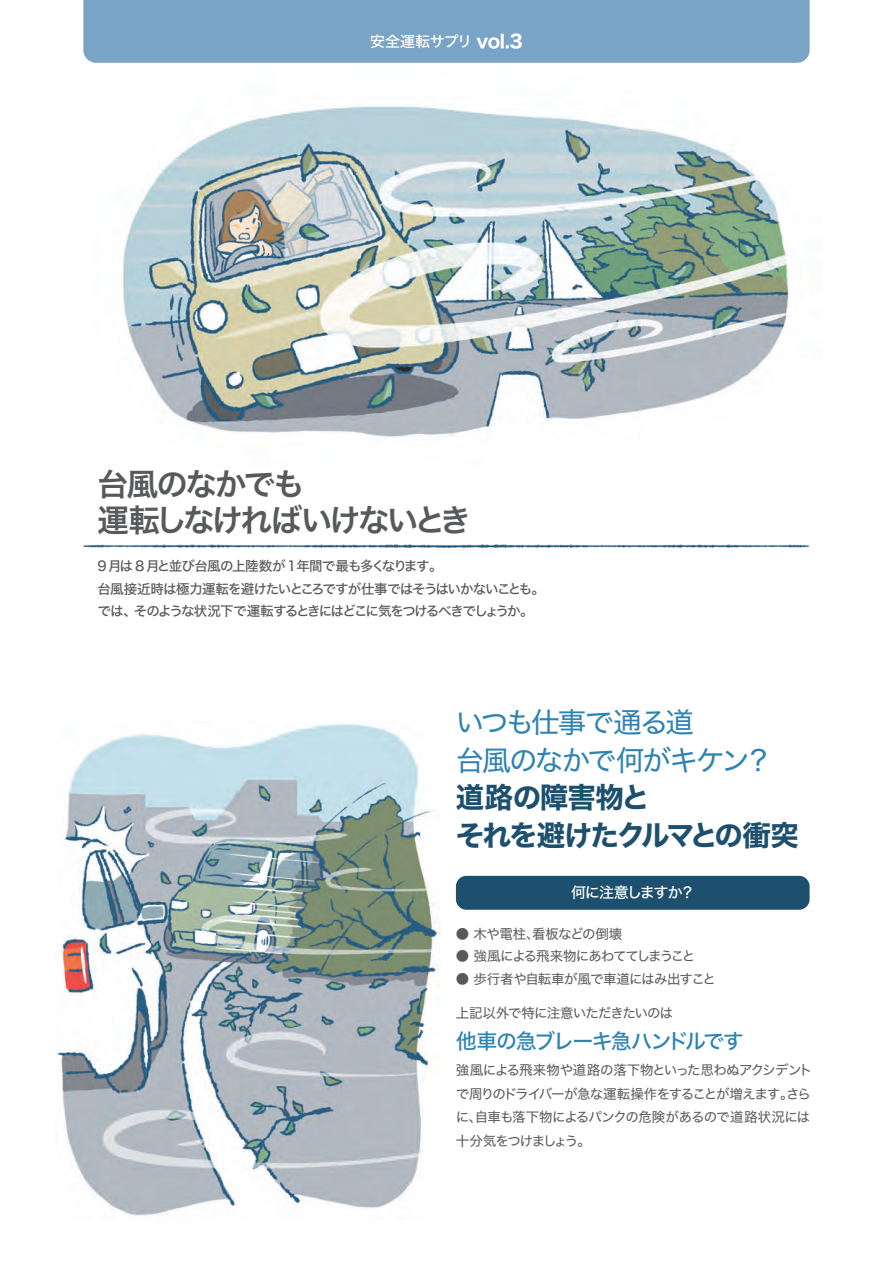
<style>
.page{position:relative;width:893px;height:1263px;background:#fff}
.page>*{position:absolute;margin:0;border:0;box-sizing:border-box;transform-origin:0 0}
.t1{font:31.5px/36px "Hiragino Sans W6";letter-spacing:-.085em;color:#58595b}
.t2{font:28.5px/37.5px "Hiragino Sans W4";letter-spacing:-.07em;color:#2d83b2}
.t3{font:28.5px/37.5px "Hiragino Sans W7";letter-spacing:-.05em;color:#1c506e}
.t4{font:21px "Hiragino Sans W5";letter-spacing:-.08em;color:#2d83b2}
.t5{font:15px "Hiragino Sans W5";letter-spacing:-.01em;color:#fff}
.t6{font:15px "Hiragino Sans W5";letter-spacing:-.08em;color:#fff}
.t7{font:13.5px/23.7px "Hiragino Sans W4";letter-spacing:-.06em;color:#58595b}
.t8{font:13.5px/22.5px "Hiragino Sans W5";letter-spacing:-.08em;color:#58595b}
.t9{font:13.5px "Hiragino Sans W4";letter-spacing:-.04em;color:#58595b}
.t10{font:13.5px "Hiragino Sans W4";letter-spacing:-.08em;color:#58595b}
.s1{font-family:"Hiragino Sans W7";font-size:18px}
</style>
<div class="page">
<img style="left:55px;top:723px;width:385px;height:493px">
<img style="left:87px;top:106px;width:718px;height:442px">
<img style="left:83px;top:544px;width:727px;height:3px">
<div style="left:83px;top:0;width:727px;height:63px;background:#79a4c5"></div>
<div style="left:456px;top:876px;width:354px;height:34px;background:#1c506e;border-radius:11px"></div>
<p class="t5" style="left:370px;top:28px;width:154px">安全運転サプリ <span class="s1">vol.3</span></p>
<h1 class="t1" style="left:97px;top:465px;width:376px">台風のなかでも<br>運転しなければいけないとき</h1>
<p class="t8" style="left:97px;top:554px;width:449px">9月は 8 月と並び台風の上陸数が 1年間で最も多くなります。<br>台風接近時は極力運転を避けたいところですが仕事ではそうはいかないことも。では、そのような状況下で運転するときにはどこに気をつけるべきでしょうか。</p>
<h2 class="t2" style="left:455px;top:702px;width:319px">いつも仕事で通る道<br>台風のなかで何がキケン？</h2>
<h2 class="t3" style="left:456px;top:780px;width:345px">道路の障害物と<br>それを避けたクルマとの衝突</h2>
<p class="t6" style="left:571px;top:879px;width:125px">何に注意しますか？</p>
<p class="t9" style="left:456px;top:922px;width:168px">● 木や電柱、看板などの倒壊</p>
<p class="t10" style="left:456px;top:944px;width:241px">● 強風による飛来物にあわててしまうこと</p>
<p class="t9" style="left:456px;top:967px;width:262px">● 歩行者や自転車が風で車道にはみ出すこと</p>
<p class="t7" style="left:456px;top:1000px;width:219px">上記以外で特に注意いただきたいのは</p>
<h3 class="t4" style="left:456px;top:1022px;width:289px">他車の急ブレーキ急ハンドルです</h3>
<p class="t7" style="left:456px;top:1057px;width:358px">強風による飛来物や道路の落下物といった思わぬアクシデントで周りのドライバーが急な運転操作をすることが増えます。さらに、自車も落下物によるパンクの危険があるので道路状況には十分気をつけましょう。</p>
</div>
